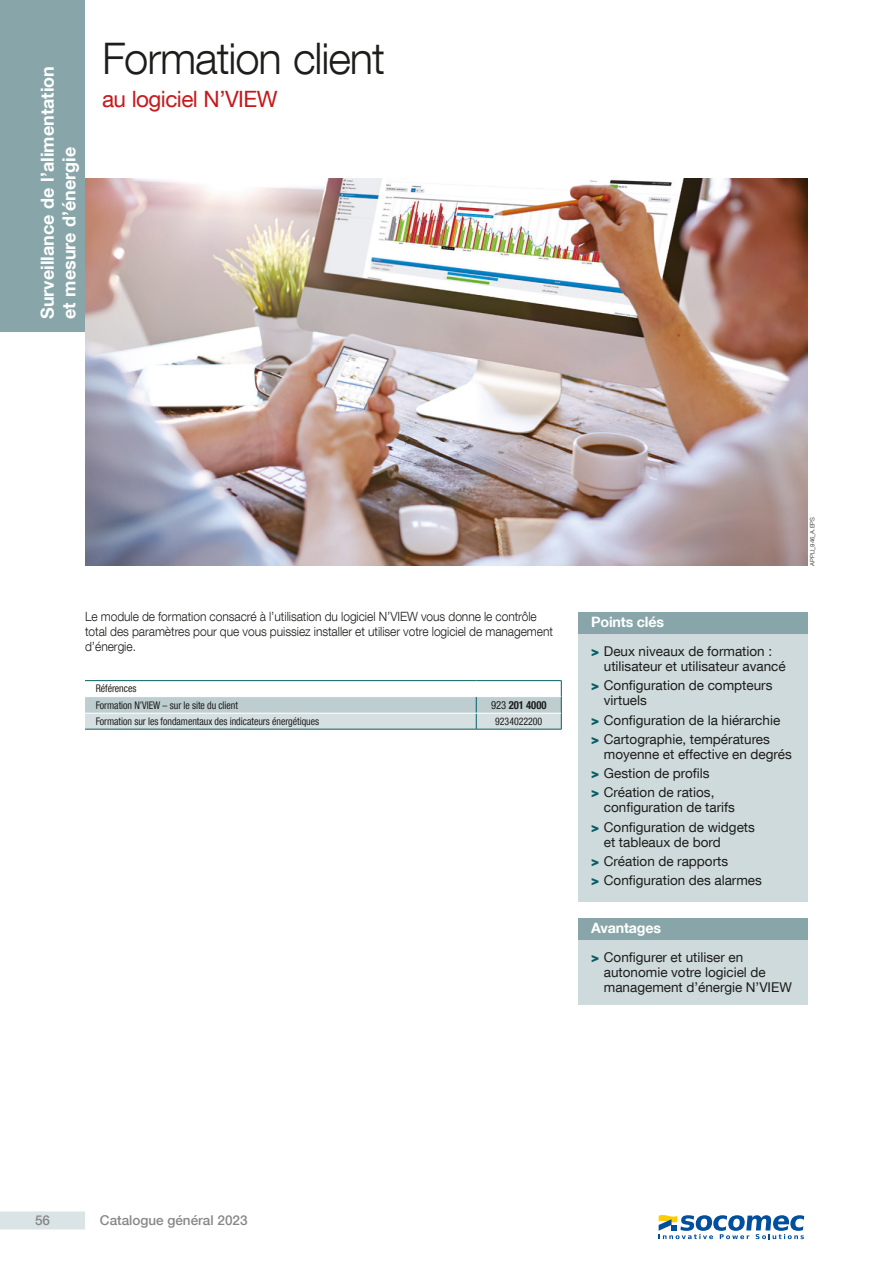
<style>
.page{position:relative;width:893px;height:1263px;background:#fff}
.page>*{position:absolute;margin:0;border:0;box-sizing:border-box;transform-origin:0 0}
.TITRE_page_1{font:300 43.5px "Helvetica Neue LT Com";letter-spacing:-.025em;color:#1d1d1b}
.phase_puissance{font:22.5px "Helvetica Neue LT Com";letter-spacing:-.025em;color:#c51a1c}
.t1{font:700 18px/21.6px "Helvetica Neue LT Com";color:#fff}
.navig_titre{font:700 14.25px "Helvetica Neue LT Com";letter-spacing:-.01em;color:#fff}
.t2{font:13.5px/15px "Helvetica Neue LT Com";color:#1d1d1b}
.t3{font:500 13.5px "Helvetica Neue LT Com";color:#878787}
.texte_light{font:300 12.75px/15px "Helvetica Neue LT Com";letter-spacing:-.005em;color:#1d1d1b;scale:.94 1}
.Ref_produit{font:700 condensed 11.25px "Helvetica Neue LT Com";color:#1d1d1b;scale:.94 1}
.texte_gauche_tablo_P{font:condensed 10.5px "Helvetica Neue LT Com";color:#1d1d1b;scale:.94 1}
.texte_tablo_centre_P{font:condensed 10.5px "Helvetica Neue LT Com";color:#1d1d1b;scale:.94 1}
.reference{font:300 6px "Helvetica Neue LT Com";color:#1d1d1b}
.s1{font-weight:400}
.s2{font-weight:900;color:#065f62}
</style>
<div class="page">
<div style="left:0;top:0;width:85px;height:332px;background:#88a6a9"></div>
<div style="left:578px;top:634px;width:230px;height:267px;background:#cfdadc"></div>
<div style="left:578px;top:612px;width:230px;height:22px;background:#88a6a9"></div>
<div style="left:578px;top:940px;width:230px;height:65px;background:#cfdadc"></div>
<div style="left:578px;top:918px;width:230px;height:22px;background:#88a6a9"></div>
<hr style="left:85px;top:729px;width:391px;height:1px;background:#065f62">
<hr style="left:476px;top:729px;width:85px;height:1px;background:#065f62">
<hr style="left:85px;top:680px;width:391px;height:1px;background:#065f62">
<hr style="left:476px;top:680px;width:85px;height:1px;background:#065f62">
<svg style="left:85px;top:681px;width:477px;height:48px"></svg>
<hr style="left:85px;top:713px;width:391px;height:1px;background:#fff">
<hr style="left:476px;top:713px;width:85px;height:1px;background:#fff">
<img style="left:85px;top:179px;width:723px;height:387px">
<div style="left:0;top:1211px;width:85px;height:18px;background:#dae3e5"></div>
<svg style="left:659px;top:1215px;width:145px;height:24px"></svg>
<h3 class="t1" style="left:36px;top:319px;width:254px;rotate:-90deg">Surveillance de l’alimentation et mesure d’énergie</h3>
<p class="TITRE_page_1" style="left:102px;top:32px;width:285px">Formation client</p>
<p class="phase_puissance" style="left:102px;top:85px;width:177px">au logiciel N’VIEW</p>
<p class="texte_light" style="left:85px;top:609px;width:499px">Le module de formation consacré à l’utilisation du logiciel N’VIEW vous donne le contrôle total des paramètres pour que vous puissiez installer et utiliser votre logiciel de management d’énergie.</p>
<p class="texte_gauche_tablo_P" style="left:96px;top:682px;width:45px">Références</p>
<p class="texte_gauche_tablo_P" style="left:96px;top:699px;width:153px">Formation N’VIEW – sur le site du client</p>
<p class="Ref_produit" style="left:491px;top:698px;width:60px"><span class="s1">923</span> 201 4000</p>
<p class="texte_gauche_tablo_P" style="left:96px;top:715px;width:239px">Formation sur les fondamentaux des indicateurs énergétiques</p>
<p class="texte_tablo_centre_P" style="left:495px;top:715px;width:52px">9234022200</p>
<p class="reference" style="left:808px;top:566px;width:50px;rotate:-90deg">APPLI_946_A.EPS</p>
<p class="navig_titre" style="left:591px;top:612px;width:75px">Points clés</p>
<p class="t2" style="left:604px;top:643px;width:183px;text-indent:-13px"><span class="s2">&gt;</span> Deux niveaux de formation : utilisateur et utilisateur avancé</p>
<p class="t2" style="left:604px;top:678px;width:170px;text-indent:-13px"><span class="s2">&gt;</span> Configuration de compteurs virtuels</p>
<p class="t2" style="left:591px;top:712px;width:191px"><span class="s2">&gt;</span> Configuration de la hiérarchie</p>
<p class="t2" style="left:604px;top:731px;width:190px;text-indent:-13px"><span class="s2">&gt;</span> Cartographie, températures moyenne et effective en degrés</p>
<p class="t2" style="left:591px;top:765px;width:120px"><span class="s2">&gt;</span> Gestion de profils</p>
<p class="t2" style="left:604px;top:785px;width:133px;text-indent:-13px"><span class="s2">&gt;</span> Création de ratios, configuration de tarifs</p>
<p class="t2" style="left:604px;top:819px;width:153px;text-indent:-13px"><span class="s2">&gt;</span> Configuration de widgets et tableaux de bord</p>
<p class="t2" style="left:591px;top:853px;width:139px"><span class="s2">&gt;</span> Création de rapports</p>
<p class="t2" style="left:591px;top:872px;width:172px"><span class="s2">&gt;</span> Configuration des alarmes</p>
<p class="navig_titre" style="left:591px;top:919px;width:72px">Avantages</p>
<p class="t2" style="left:604px;top:949px;width:190px;text-indent:-13px"><span class="s2">&gt;</span> Configurer et utiliser en autonomie votre logiciel de management d’énergie N’VIEW</p>
<p class="t3" style="left:35px;top:1212px;width:17px">56</p>
<p class="t3" style="left:100px;top:1212px;width:149px">Catalogue général 2023</p>
</div>
